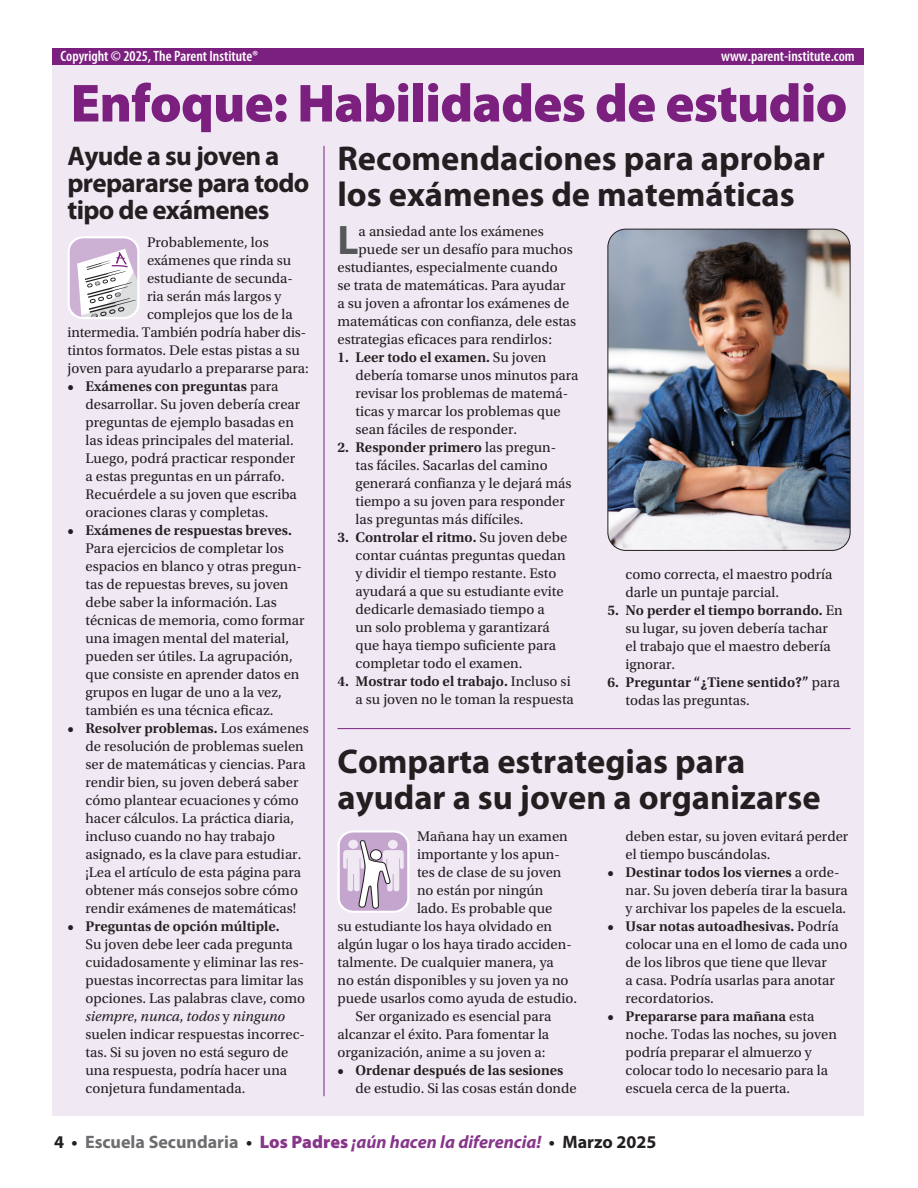
<style>
.page{position:relative;width:918px;height:1188px;background:#fff}
.page>*{position:absolute;margin:0;border:0;box-sizing:border-box;transform-origin:0 0}
.t1{font:900 54px "Myriad Pro";letter-spacing:-.015em;color:#7c2080}
.t2{font:700 41.4px "Myriad Pro";color:#57585a}
.t3{font:700 34.5px/36px "Myriad Pro";color:#231f20}
.t4{font:700 27px/27px "Myriad Pro";letter-spacing:-.025em;color:#231f20}
.t5{font:italic 700 18px "Myriad Pro";color:#87368a}
.t6{font:600 condensed 15px "Myriad Pro";color:#fff}
.t7{font:14.7px/18px "Utopia Std";color:#231f20}
.t8{font:600 14.7px/18px "Utopia Std";color:#231f20}
.s1{font-weight:600}
.s2{font-style:italic}
.s3{font-weight:400}
.s4{font-style:normal;color:#231f20}
.s5{font-style:normal;color:#6c6d70}
.s6{font-weight:900;font-style:normal}
</style>
<div class="page">
<div style="left:53px;top:64px;width:811px;height:1052px;background:#f0e9f4"></div>
<hr style="left:338px;top:728px;width:512px;height:1px;background:#7c2080">
<hr style="left:324px;top:146px;width:1px;height:950px;background:#7c2080">
<svg style="left:68px;top:236px;width:72px;height:83px;background:#d9cfdc"></svg>
<svg style="left:338px;top:830px;width:72px;height:83px"></svg>
<div style="left:53px;top:49px;width:811px;height:16px;background:#7c2080"></div>
<img style="left:608px;top:229px;width:242px;height:321px">
<div style="left:608px;top:229px;width:242px;height:322px;border:1px solid #231f20;border-radius:18px"></div>
<p class="t6" style="left:60px;top:46px;width:199px">Copyright © 2025, The Parent Institute®</p>
<p class="t6" style="left:721px;top:46px;width:135px">www.parent-institute.com</p>
<h1 class="t1" style="left:71px;top:67px;width:778px">Enfoque: Habilidades de estudio</h1>
<h3 class="t4" style="left:68px;top:141px;width:243px">Ayude a su joven a prepararse para todo tipo de exámenes</h3>
<h3 class="t3" style="left:338px;top:139px;width:489px">Recomendaciones para aprobar los exámenes de matemáticas</h3>
<p class="t7" style="left:147px;top:233px;width:123px">Probablemente, los</p>
<p class="t7" style="left:147px;top:251px;width:146px">exámenes que rinda su</p>
<p class="t7" style="left:147px;top:269px;width:148px">estudiante de secunda-</p>
<p class="t7" style="left:147px;top:287px;width:136px">ria serán más largos y</p>
<p class="t7" style="left:147px;top:305px;width:147px">complejos que los de la</p>
<p class="t7" style="left:68px;top:323px;width:240px">intermedia. También podría haber dis-</p>
<p class="t7" style="left:68px;top:341px;width:234px">tintos formatos. Dele estas pistas a su</p>
<p class="t7" style="left:68px;top:359px;width:243px">joven para ayudarlo a prepararse para:</p>
<p class="t7" style="left:86px;top:377px;width:216px;text-indent:-18px"><span class="s1">• Exámenes con preguntas</span> para desarrollar. Su joven debería crear preguntas de ejemplo basadas en las ideas principales del material.<br>Luego, podrá practicar responder a estas preguntas en un párrafo.<br>Recuérdele a su joven que escriba oraciones claras y completas.</p>
<p class="t8" style="left:68px;top:521px;width:226px">• Exámenes de respuestas breves.</p>
<p class="t7" style="left:86px;top:539px;width:221px">Para ejercicios de completar los espacios en blanco y otras pregun&shy;tas de repuestas breves, su joven debe saber la información. Las técnicas de memoria, como formar una imagen mental del material, pueden ser útiles. La agrupación, que consiste en aprender datos en grupos en lugar de uno a la vez, también es una técnica eficaz.</p>
<p class="t7" style="left:86px;top:719px;width:225px;text-indent:-18px"><span class="s1">• Resolver problemas.</span> Los exámenes de resolución de problemas suelen ser de matemáticas y ciencias. Para rendir bien, su joven deberá saber cómo plantear ecuaciones y cómo hacer cálculos. La práctica diaria, incluso cuando no hay trabajo asignado, es la clave para estudiar. ¡Lea el artículo de esta página para obtener más consejos sobre cómo rendir exámenes de matemáticas!</p>
<p class="t8" style="left:68px;top:917px;width:214px">• Preguntas de opción múltiple.</p>
<p class="t7" style="left:86px;top:935px;width:221px">Su joven debe leer cada pregunta cuidadosamente y eliminar las res&shy;puestas incorrectas para limitar las opciones. Las palabras clave, como <span class="s2">siempre</span>, <span class="s2">nunca</span>, <span class="s2">todos</span> y <span class="s2">ninguno </span>suelen indicar respuestas incorrec&shy;tas. Si su joven no está seguro de una respuesta, podría hacer una conjetura fundamentada.</p>
<h2 class="t2" style="left:338px;top:214px;width:23px">L</h2>
<p class="t7" style="left:359px;top:223px;width:187px">a ansiedad ante los exámenes</p>
<p class="t7" style="left:359px;top:241px;width:216px">puede ser un desafío para muchos</p>
<p class="t7" style="left:338px;top:259px;width:222px">estudiantes, especialmente cuando</p>
<p class="t7" style="left:338px;top:277px;width:230px">se trata de matemáticas. Para ayudar</p>
<p class="t7" style="left:338px;top:295px;width:233px">a su joven a afrontar los exámenes de</p>
<p class="t7" style="left:338px;top:313px;width:240px">matemáticas con confianza, dele estas</p>
<p class="t7" style="left:338px;top:331px;width:216px">estrategias eficaces para rendirlos:</p>
<p class="t7" style="left:356px;top:349px;width:225px;text-indent:-18px"><span class="s1">1. Leer todo el examen.</span> Su joven debería tomarse unos minutos para revisar los problemas de matemá&shy;ticas y marcar los problemas que sean fáciles de responder.</p>
<p class="t7" style="left:356px;top:439px;width:218px;text-indent:-18px"><span class="s1">2. Responder primero</span> las pregun&shy;tas fáciles. Sacarlas del camino generará confianza y le dejará más tiempo a su joven para responder las preguntas más difíciles.</p>
<p class="t7" style="left:356px;top:529px;width:213px;text-indent:-18px"><span class="s1">3. Controlar el ritmo.</span> Su joven debe contar cuántas preguntas quedan y dividir el tiempo restante. Esto ayudará a que su estudiante evite dedicarle demasiado tiempo a<br>un solo problema y garantizará que haya tiempo suficiente para completar todo el examen.</p>
<p class="t7" style="left:338px;top:673px;width:238px;text-align:right"><span class="s1">4. Mostrar todo el trabajo.</span> Incluso si a su joven no le toman la respuesta</p>
<p class="t7" style="left:625px;top:565px;width:208px">como correcta, el maestro podría darle un puntaje parcial.</p>
<p class="t7" style="left:626px;top:601px;width:219px;text-indent:-18px"><span class="s1">5. No perder el tiempo borrando.</span> En su lugar, su joven debería tachar<br>el trabajo que el maestro debería ignorar.</p>
<p class="t8" style="left:626px;top:673px;width:216px;text-indent:-18px">6. Preguntar “¿Tiene sentido?” <span class="s3">para todas las preguntas.</span></p>
<h3 class="t3" style="left:338px;top:742px;width:485px">Comparta estrategias para ayudar a su joven a organizarse</h3>
<p class="t7" style="left:417px;top:827px;width:152px">Mañana hay un examen</p>
<p class="t7" style="left:417px;top:845px;width:144px">importante y los apun-</p>
<p class="t7" style="left:417px;top:863px;width:146px">tes de clase de su joven</p>
<p class="t7" style="left:417px;top:881px;width:128px">no están por ningún</p>
<p class="t7" style="left:417px;top:899px;width:137px">lado. Es probable que</p>
<p class="t7" style="left:338px;top:917px;width:216px">su estudiante los haya olvidado en</p>
<p class="t7" style="left:338px;top:935px;width:236px">algún lugar o los haya tirado acciden-</p>
<p class="t7" style="left:338px;top:953px;width:218px">talmente. De cualquier manera, ya</p>
<p class="t7" style="left:338px;top:971px;width:233px">no están disponibles y su joven ya no</p>
<p class="t7" style="left:338px;top:989px;width:241px">puede usarlos como ayuda de estudio.</p>
<p class="t7" style="left:355px;top:1007px;width:197px">Ser organizado es esencial para</p>
<p class="t7" style="left:338px;top:1025px;width:213px">alcanzar el éxito. Para fomentar la</p>
<p class="t7" style="left:338px;top:1043px;width:210px">organización, anime a su joven a:</p>
<p class="t8" style="left:338px;top:1061px;width:227px">• Ordenar después de las sesiones</p>
<p class="t7" style="left:356px;top:1079px;width:223px">de estudio. Si las cosas están donde</p>
<p class="t7" style="left:626px;top:827px;width:224px">deben estar, su joven evitará perder el tiempo buscándolas.</p>
<p class="t7" style="left:626px;top:863px;width:224px;text-indent:-18px"><span class="s1">• Destinar todos los viernes</span> a orde&shy;nar. Su joven debería tirar la basura y archivar los papeles de la escuela.</p>
<p class="t7" style="left:626px;top:917px;width:223px;text-indent:-18px"><span class="s1">• Usar notas autoadhesivas.</span> Podría colocar una en el lomo de cada uno de los libros que tiene que llevar<br>a casa. Podría usarlas para anotar recordatorios.</p>
<p class="t7" style="left:626px;top:1007px;width:213px;text-indent:-18px"><span class="s1">• Prepararse para mañana</span> esta noche. Todas las noches, su joven podría preparar el almuerzo y colocar todo lo necesario para la escuela cerca de la puerta.</p>
<p class="t5" style="left:54px;top:1130px;width:604px"><span class="s4">4 •</span> <span class="s5">Escuela Secundaria</span> <span class="s4">•</span> <span class="s6">Los Padres</span> ¡aún hacen la diferencia! <span class="s4">• Marzo 2025</span></p>
</div>
